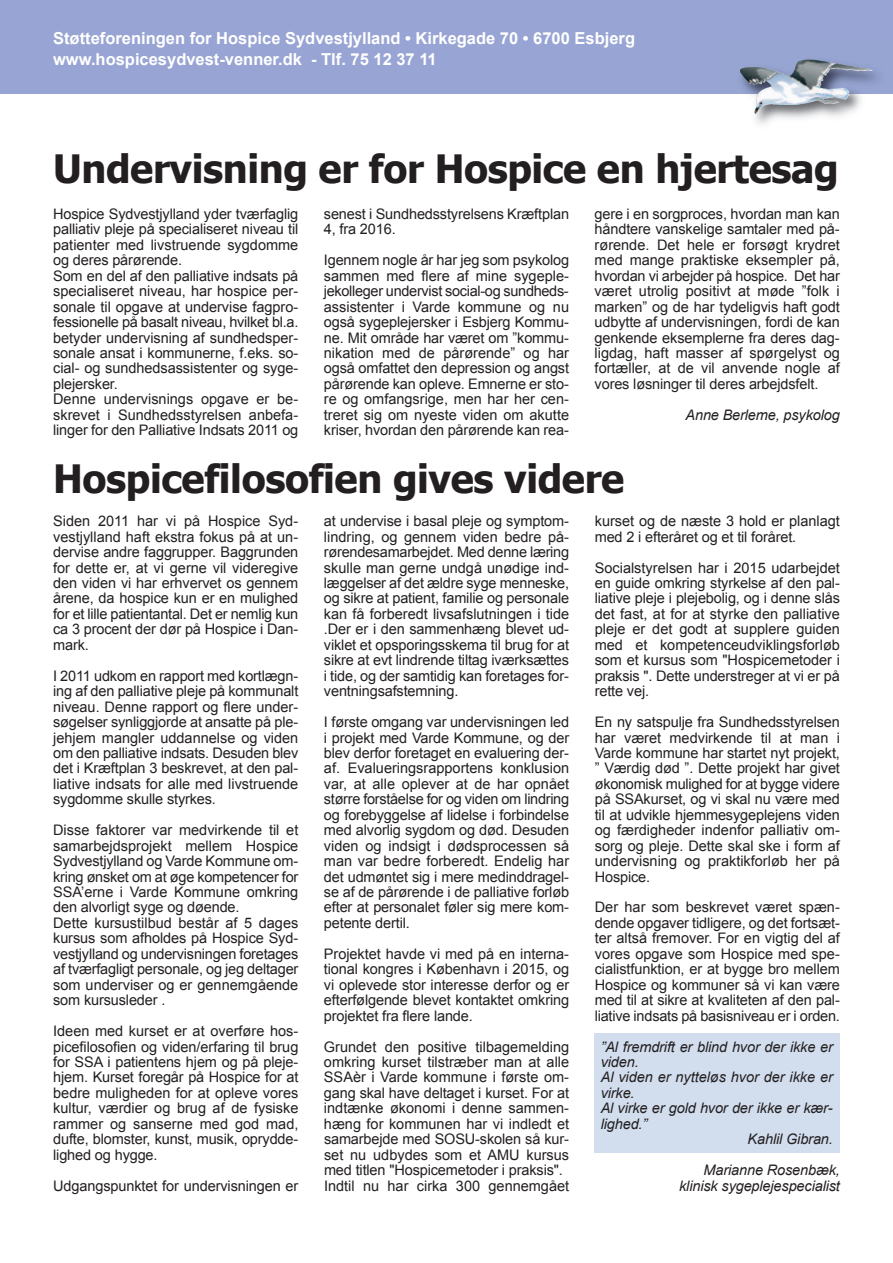
<style>
.page{position:relative;width:893px;height:1263px;background:#fff}
.page>*{position:absolute;margin:0;border:0;box-sizing:border-box;transform-origin:0 0}
.t1{font:700 39px "Tahoma";letter-spacing:-.01em;color:#231f20}
.t2{font:700 16.5px/21px "Arial";color:#fff}
.t3{font:14.55px/15.5px "Arial";letter-spacing:-.01em;color:#231f20;text-align:justify}
.t4{font:italic 14.55px/15.5px "Arial";letter-spacing:-.01em;color:#231f20;text-align:right}
</style>
<div class="page">
<div style="left:595px;top:1033px;width:245px;height:119px;background:#d2deee"></div>
<div style="left:0;top:0;width:893px;height:94px;background:#98a4d3"></div>
<img style="left:740px;top:59px;width:138px;height:65px">
<img style="left:805px;top:59px;width:68px;height:12px">
<p class="t2" style="left:53px;top:28px;width:583px">Støtteforeningen for Hospice Sydvestjylland • Kirkegade 70 • 6700 Esbjerg www.hospicesydvest-venner.dk - Tlf. 75 12 37 11</p>
<h1 class="t1" style="left:53px;top:144px;width:787px">Undervisning er for Hospice en hjertesag</h1>
<p class="t3" style="left:53px;top:206px;width:247px;text-align:left">Hospice Sydvestjylland yder tværfaglig palliativ pleje på specialiseret niveau til patienter med livstruende sygdomme og deres pårørende.<br>Som en del af den palliative indsats på specialiseret niveau, har hospice per&shy;sonale til opgave at undervise fagpro&shy;fessionelle på basalt niveau, hvilket bl.a. betyder undervisning af sundhedsper&shy;sonale ansat i kommunerne, f.eks. so&shy;cial- og sundhedsassistenter og syge&shy;plejersker.<br>Denne undervisnings opgave er be&shy;skrevet i Sundhedsstyrelsen anbefa&shy;linger for den Palliative Indsats 2011 og</p>
<p class="t3" style="left:324px;top:206px;width:247px">senest i Sundhedsstyrelsens Kræftplan<br>4, fra 2016.</p>
<p class="t3" style="left:324px;top:252px;width:247px">Igennem nogle år har jeg som psykolog sammen med flere af mine sygeple&shy;jekolleger undervist social-og sundheds&shy;assistenter i Varde kommune og nu også sygeplejersker i Esbjerg Kommu&shy;ne. Mit område har været om ”kommu&shy;nikation med de pårørende” og har også omfattet den depression og angst pårørende kan opleve. Emnerne er sto&shy;re og omfangsrige, men har her cen&shy;treret sig om nyeste viden om akutte kriser, hvordan den pårørende kan rea-</p>
<p class="t3" style="left:595px;top:206px;width:247px">gere i en sorgproces, hvordan man kan håndtere vanskelige samtaler med på&shy;rørende. Det hele er forsøgt krydret med mange praktiske eksempler på, hvordan vi arbejder på hospice. Det har været utrolig positivt at møde ”folk i marken” og de har tydeligvis haft godt udbytte af undervisningen, fordi de kan genkende eksemplerne fra deres dag&shy;ligdag, haft masser af spørgelyst og fortæller, at de vil anvende nogle af vores løsninger til deres arbejdsfelt.</p>
<p class="t4" style="left:685px;top:407px;width:156px">Anne Berleme, psykolog</p>
<h1 class="t1" style="left:53px;top:454px;width:573px">Hospicefilosofien gives videre</h1>
<p class="t3" style="left:53px;top:513px;width:247px">Siden 2011 har vi på Hospice Syd&shy;vestjylland haft ekstra fokus på at un&shy;dervise andre faggrupper. Baggrunden for dette er, at vi gerne vil videregive den viden vi har erhvervet os gennem årene, da hospice kun er en mulighed for et lille patientantal. Det er nemlig kun ca 3 procent der dør på Hospice i Dan&shy;mark.</p>
<p class="t3" style="left:53px;top:668px;width:247px">I 2011 udkom en rapport med kortlægn&shy;ing af den palliative pleje på kommunalt niveau. Denne rapport og flere under&shy;søgelser synliggjorde at ansatte på ple&shy;jehjem mangler uddannelse og viden om den palliative indsats. Desuden blev det i Kræftplan 3 beskrevet, at den pal&shy;liative indsats for alle med livstruende sygdomme skulle styrkes.</p>
<p class="t3" style="left:53px;top:822px;width:247px;text-align:left">Disse faktorer var medvirkende til et samarbejdsprojekt mellem Hospice Sydvestjylland og Varde Kommune om&shy;kring ønsket om at øge kompetencer for SSA’erne i Varde Kommune omkring den alvorligt syge og døende.<br>Dette kursustilbud består af 5 dages kursus som afholdes på Hospice Syd&shy;vestjylland og undervisningen foretages af tværfagligt personale, og jeg deltager som underviser og er gennemgående som kursusleder .</p>
<p class="t3" style="left:53px;top:1023px;width:247px">Ideen med kurset er at overføre hos&shy;picefilosofien og viden/erfaring til brug for SSA i patientens hjem og på pleje&shy;hjem. Kurset foregår på Hospice for at bedre muligheden for at opleve vores kultur, værdier og brug af de fysiske rammer og sanserne med god mad, dufte, blomster, kunst, musik, oprydde&shy;lighed og hygge.</p>
<p class="t3" style="left:53px;top:1178px;width:247px">Udgangspunktet for undervisningen er</p>
<p class="t3" style="left:324px;top:513px;width:247px">at undervise i basal pleje og symptom&shy;lindring, og gennem viden bedre på&shy;rørendesamarbejdet. Med denne læring skulle man gerne undgå unødige ind&shy;læggelser af det ældre syge menneske, og sikre at patient, familie og personale kan få forberedt livsafslutningen i tide .Der er i den sammenhæng blevet ud&shy;viklet et opsporingsskema til brug for at sikre at evt lindrende tiltag iværksættes i tide, og der samtidig kan foretages for&shy;ventningsafstemning.</p>
<p class="t3" style="left:324px;top:714px;width:247px">I første omgang var undervisningen led i projekt med Varde Kommune, og der blev derfor foretaget en evaluering der&shy;af. Evalueringsrapportens konklusion var, at alle oplever at de har opnået større forståelse for og viden om lindring og forebyggelse af lidelse i forbindelse med alvorlig sygdom og død. Desuden viden og indsigt i dødsprocessen så man var bedre forberedt. Endelig har det udmøntet sig i mere medinddragel&shy;se af de pårørende i de palliative forløb efter at personalet føler sig mere kom&shy;petente dertil.</p>
<p class="t3" style="left:324px;top:946px;width:247px">Projektet havde vi med på en interna&shy;tional kongres i København i 2015, og vi oplevede stor interesse derfor og er efterfølgende blevet kontaktet omkring projektet fra flere lande.</p>
<p class="t3" style="left:324px;top:1039px;width:247px;text-align:left">Grundet den positive tilbagemelding omkring kurset tilstræber man at alle SSAèr i Varde kommune i første om&shy;gang skal have deltaget i kurset. For at indtænke økonomi i denne sammen&shy;hæng for kommunen har vi indledt et samarbejde med SOSU-skolen så kur&shy;set nu udbydes som et AMU kursus med titlen "Hospicemetoder i praksis".<br>Indtil nu har cirka 300 gennemgået</p>
<p class="t3" style="left:595px;top:513px;width:247px">kurset og de næste 3 hold er planlagt med 2 i efteråret og et til foråret.</p>
<p class="t3" style="left:595px;top:560px;width:247px">Socialstyrelsen har i 2015 udarbejdet en guide omkring styrkelse af den pal&shy;liative pleje i plejebolig, og i denne slås det fast, at for at styrke den palliative pleje er det godt at supplere guiden med et kompetenceudviklingsforløb som et kursus som "Hospicemetoder i praksis ". Dette understreger at vi er på rette vej.</p>
<p class="t3" style="left:595px;top:714px;width:247px">En ny satspulje fra Sundhedsstyrelsen har været medvirkende til at man i Varde kommune har startet nyt projekt, ” Værdig død ”. Dette projekt har givet økonomisk mulighed for at bygge videre på SSAkurset, og vi skal nu være med til at udvikle hjemmesygeplejens viden og færdigheder indenfor palliativ om&shy;sorg og pleje. Dette skal ske i form af undervisning og praktikforløb her på Hospice.</p>
<p class="t3" style="left:595px;top:900px;width:247px">Der har som beskrevet været spæn&shy;dende opgaver tidligere, og det fortsæt&shy;ter altså fremover. For en vigtig del af vores opgave som Hospice med spe&shy;cialistfunktion, er at bygge bro mellem Hospice og kommuner så vi kan være med til at sikre at kvaliteten af den pal&shy;liative indsats på basisniveau er i orden.</p>
<p class="t4" style="left:601px;top:1039px;width:234px">”Al fremdrift er blind hvor der ikke er</p>
<p class="t4" style="left:601px;top:1054px;width:40px">viden.</p>
<p class="t4" style="left:601px;top:1070px;width:234px">Al viden er nytteløs hvor der ikke er</p>
<p class="t4" style="left:601px;top:1085px;width:35px">virke.</p>
<p class="t4" style="left:601px;top:1100px;width:233px">Al virke er gold hvor der ikke er kær-</p>
<p class="t4" style="left:601px;top:1116px;width:48px">lighed.”</p>
<p class="t4" style="left:748px;top:1131px;width:87px">Kahlil Gibran.</p>
<p class="t4" style="left:679px;top:1162px;width:162px">Marianne Rosenbæk, klinisk sygeplejespecialist</p>
</div>
